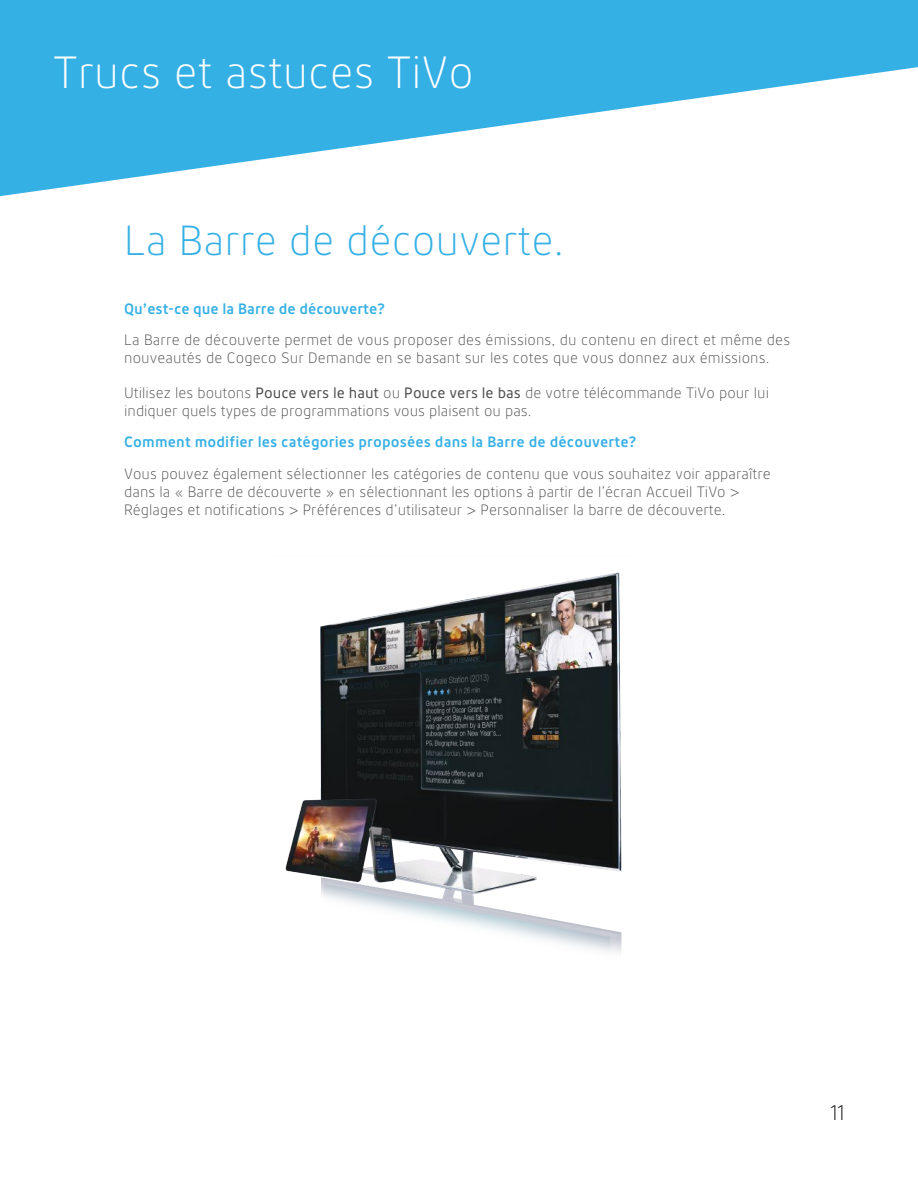
<style>
.page{position:relative;width:918px;height:1188px;background:#fff}
.page>*{position:absolute;margin:0;border:0;box-sizing:border-box;transform-origin:0 0}
.t1{font:300 45px "Cogeco Sans";color:#fff}
.t2{font:300 42px "Cogeco Sans";color:#35b0e5}
.t3{font:300 21px "Cogeco Sans";color:#111212}
.t4{font:300 15px/18px "Cogeco Sans";color:#4e4e50}
.t5{font:700 15px "Cogeco Sans";letter-spacing:.01em;color:#35b0e5}
.s1{font-weight:400}
</style>
<div class="page">
<svg style="left:0;top:0;width:918px;height:196px;fill:#35b0e5"></svg>
<img style="left:285px;top:572px;width:337px;height:381px">
<h1 class="t1" style="left:53px;top:45px;width:422px">Trucs et astuces TiVo</h1>
<h2 class="t2" style="left:124px;top:215px;width:441px">La Barre de découverte.</h2>
<p class="t5" style="left:124px;top:299px;width:262px">Qu’est-ce que la Barre de découverte?</p>
<p class="t4" style="left:124px;top:331px;width:668px">La Barre de découverte permet de vous proposer des émissions, du contenu en direct et même des nouveautés de Cogeco Sur Demande en se basant sur les cotes que vous donnez aux émissions.</p>
<p class="t4" style="left:124px;top:383px;width:646px">Utilisez les boutons <span class="s1">Pouce vers le haut</span> ou <span class="s1">Pouce vers le bas</span> de votre télécommande TiVo pour lui indiquer quels types de programmations vous plaisent ou pas.</p>
<p class="t5" style="left:124px;top:433px;width:514px">Comment modifier les catégories proposées dans la Barre de découverte?</p>
<p class="t4" style="left:124px;top:464px;width:648px">Vous pouvez également sélectionner les catégories de contenu que vous souhaitez voir apparaître dans la « Barre de découverte » en sélectionnant les options à partir de l’écran Accueil TiVo &gt;<br>Réglages et notifications &gt; Préférences d’utilisateur &gt; Personnaliser la barre de découverte.</p>
<h3 class="t3" style="left:831px;top:1100px;width:15px">11</h3>
</div>
